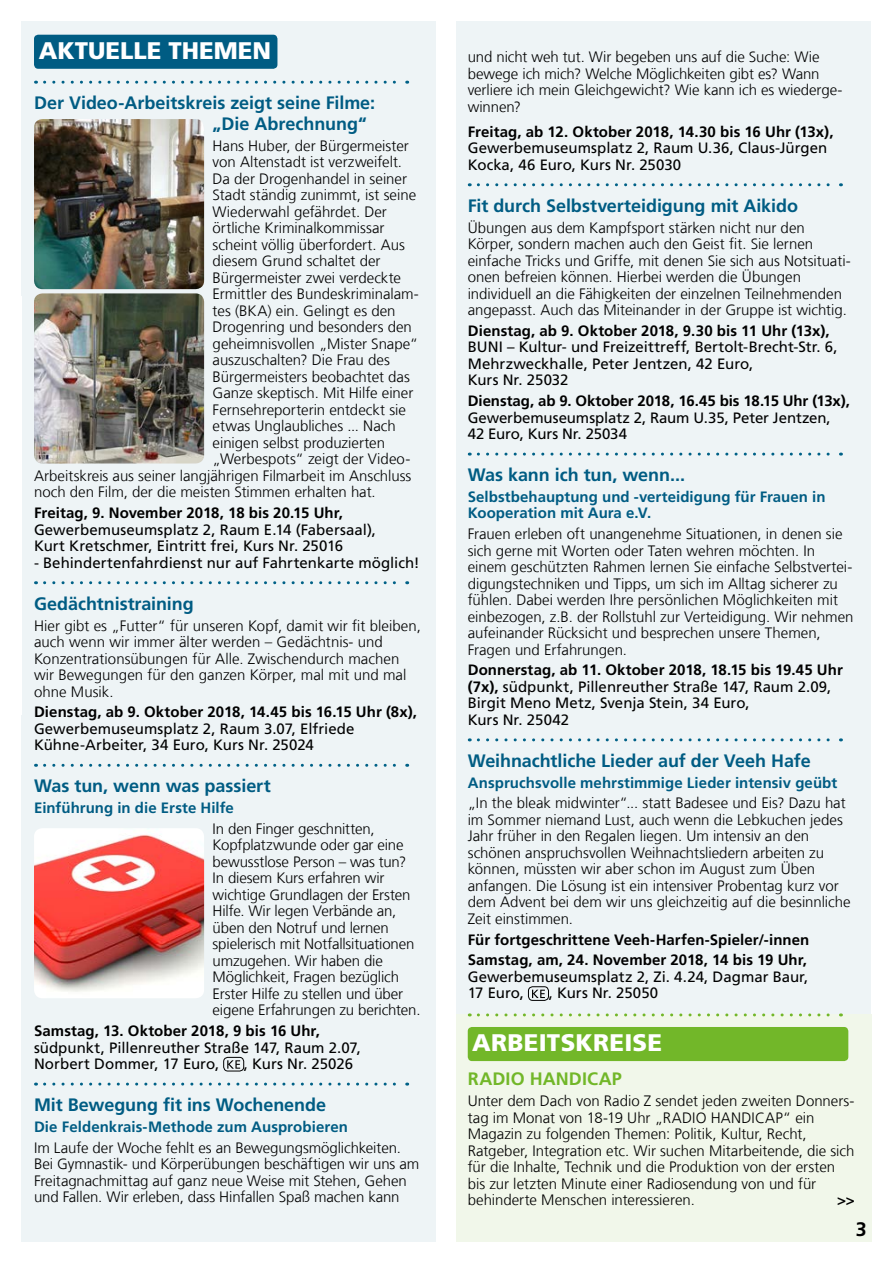
<style>
.page{position:relative;width:893px;height:1263px;background:#fff}
.page>*{position:absolute;margin:0;border:0;box-sizing:border-box;transform-origin:0 0}
.t1{font:900 24px "Frutiger LT Com";color:#fff}
.t2{font:700 19.5px "Frutiger LT Com";color:#000}
.t3{font:700 18px/21px "Frutiger LT Com";letter-spacing:-.005em;color:#005c83}
.t4{font:700 18px "Frutiger LT Com";letter-spacing:.01em;color:#72b729}
.t5{font:300 15px/16.5px "Frutiger LT Com";letter-spacing:-.005em;color:#000}
.t6{font:15px/16.5px "Frutiger LT Com";color:#000}
.t7{font:700 15px/20.7px "Frutiger LT Com";letter-spacing:.005em;color:#000}
.t8{font:700 15px/16.5px "Frutiger LT Com";letter-spacing:.005em;color:#005c83}
.s1{font-weight:700}
</style>
<div class="page">
<div style="left:456px;top:1014px;width:416px;height:228px;background:#f1f7ea"></div>
<div style="left:21px;top:21px;width:415px;height:1221px;background:#eef4f6"></div>
<div style="left:456px;top:21px;width:415px;height:993px;background:#eef4f6"></div>
<svg style="left:45px;top:81px;width:363px;height:3px"></svg>
<svg style="left:45px;top:581px;width:363px;height:3px"></svg>
<svg style="left:45px;top:764px;width:363px;height:3px"></svg>
<svg style="left:45px;top:1082px;width:363px;height:3px"></svg>
<svg style="left:227px;top:1060px;width:13px;height:9px"></svg>
<div style="left:223px;top:1057px;width:21px;height:14px;border:1px solid #000;border-radius:4px"></div>
<div style="left:34px;top:35px;width:243px;height:34px;background:#005c83;border-radius:4px"></div>
<svg style="left:478px;top:183px;width:363px;height:3px"></svg>
<svg style="left:478px;top:453px;width:363px;height:3px"></svg>
<svg style="left:478px;top:738px;width:363px;height:3px"></svg>
<svg style="left:478px;top:1013px;width:363px;height:3px"></svg>
<svg style="left:532px;top:990px;width:13px;height:8px"></svg>
<div style="left:528px;top:986px;width:21px;height:14px;border:1px solid #000;border-radius:4px"></div>
<div style="left:468px;top:1027px;width:380px;height:34px;background:#72b729;border-radius:4px"></div>
<img style="left:34px;top:119px;width:170px;height:170px">
<img style="left:34px;top:293px;width:170px;height:170px">
<img style="left:34px;top:828px;width:170px;height:170px">
<h1 class="t1" style="left:39px;top:36px;width:234px">AKTUELLE THEMEN</h1>
<p class="t3" style="left:213px;top:93px;width:164px;text-indent:-179px">Der Video-Arbeitskreis zeigt seine Filme: „Die Abrechnung“</p>
<p class="t5" style="left:213px;top:138px;width:198px">Hans Huber, der Bürgermeister</p>
<p class="t5" style="left:213px;top:154px;width:191px">von Altenstadt ist verzweifelt.</p>
<p class="t5" style="left:213px;top:171px;width:196px">Da der Drogenhandel in seiner</p>
<p class="t5" style="left:213px;top:187px;width:205px">Stadt ständig zunimmt, ist seine</p>
<p class="t5" style="left:213px;top:204px;width:176px">Wiederwahl gefährdet. Der</p>
<p class="t5" style="left:213px;top:220px;width:173px">örtliche Kriminalkommissar</p>
<p class="t5" style="left:213px;top:237px;width:194px">scheint völlig überfordert. Aus</p>
<p class="t5" style="left:213px;top:253px;width:169px">diesem Grund schaltet der</p>
<p class="t5" style="left:213px;top:270px;width:190px">Bürgermeister zwei verdeckte</p>
<p class="t5" style="left:213px;top:286px;width:208px">Ermittler des Bundeskriminalam-</p>
<p class="t5" style="left:213px;top:303px;width:184px">tes (BKA) ein. Gelingt es den</p>
<p class="t5" style="left:213px;top:319px;width:201px">Drogenring und besonders den</p>
<p class="t5" style="left:213px;top:336px;width:207px">geheimnisvollen „Mister Snape“</p>
<p class="t5" style="left:213px;top:352px;width:179px">auszuschalten? Die Frau des</p>
<p class="t5" style="left:213px;top:369px;width:199px">Bürgermeisters beobachtet das</p>
<p class="t5" style="left:213px;top:385px;width:202px">Ganze skeptisch. Mit Hilfe einer</p>
<p class="t5" style="left:213px;top:402px;width:195px">Fernsehreporterin entdeckt sie</p>
<p class="t5" style="left:213px;top:418px;width:185px">etwas Unglaubliches ... Nach</p>
<p class="t5" style="left:213px;top:435px;width:174px">einigen selbst produzierten</p>
<p class="t5" style="left:213px;top:451px;width:199px">„Werbespots“ zeigt der Video-</p>
<p class="t5" style="left:34px;top:468px;width:379px">Arbeitskreis aus seiner langjährigen Filmarbeit im Anschluss</p>
<p class="t5" style="left:34px;top:484px;width:343px">noch den Film, der die meisten Stimmen erhalten hat.</p>
<p class="t7" style="left:34px;top:503px;width:311px">Freitag, 9. November 2018, 18 bis 20.15 Uhr,</p>
<p class="t6" style="left:34px;top:521px;width:344px">Gewerbemuseumsplatz 2, Raum E.14 (Fabersaal),<br>Kurt Kretschmer, Eintritt frei, Kurs Nr. 25016</p>
<p class="t6" style="left:34px;top:554px;width:387px">- Behindertenfahrdienst nur auf Fahrtenkarte möglich!</p>
<p class="t3" style="left:34px;top:593px;width:161px">Gedächtnistraining</p>
<p class="t5" style="left:34px;top:617px;width:388px">Hier gibt es „Futter“ für unseren Kopf, damit wir fit bleiben, auch wenn wir immer älter werden – Gedächtnis- und Konzentrationsübungen für Alle. Zwischendurch machen wir Bewegungen für den ganzen Körper, mal mit und mal ohne Musik.</p>
<p class="t7" style="left:34px;top:702px;width:384px">Dienstag, ab 9. Oktober 2018, 14.45 bis 16.15 Uhr (8x),</p>
<p class="t6" style="left:34px;top:720px;width:322px">Gewerbemuseumsplatz 2, Raum 3.07, Elfriede<br>Kühne-Arbeiter, 34 Euro, Kurs Nr. 25024</p>
<p class="t3" style="left:34px;top:776px;width:238px">Was tun, wenn was passiert</p>
<p class="t8" style="left:34px;top:800px;width:201px">Einführung in die Erste Hilfe</p>
<p class="t5" style="left:213px;top:820px;width:209px">In den Finger geschnitten,<br>Kopfplatzwunde oder gar eine bewusstlose Person – was tun?<br>In diesem Kurs erfahren wir wichtige Grundlagen der Ersten<br>Hilfe. Wir legen Verbände an, üben den Notruf und lernen spielerisch mit Notfallsituationen umzugehen. Wir haben die<br>Möglichkeit, Fragen bezüglich<br>Erster Hilfe zu stellen und über eigene Erfahrungen zu berichten.</p>
<p class="t7" style="left:34px;top:1020px;width:287px">Samstag, 13. Oktober 2018, 9 bis 16 Uhr,</p>
<p class="t6" style="left:34px;top:1039px;width:328px">südpunkt, Pillenreuther Straße 147, Raum 2.07,<br>Norbert Dommer, 17 Euro,</p>
<p class="t6" style="left:244px;top:1056px;width:111px">, Kurs Nr. 25026</p>
<p class="t3" style="left:34px;top:1094px;width:294px">Mit Bewegung fit ins Wochenende</p>
<p class="t8" style="left:34px;top:1118px;width:315px">Die Feldenkrais-Methode zum Ausprobieren</p>
<p class="t5" style="left:34px;top:1139px;width:387px">Im Laufe der Woche fehlt es an Bewegungsmöglichkeiten.<br>Bei Gymnastik- und Körperübungen beschäftigen wir uns am Freitagnachmittag auf ganz neue Weise mit Stehen, Gehen und Fallen. Wir erleben, dass Hinfallen Spaß machen kann</p>
<p class="t5" style="left:468px;top:49px;width:376px">und nicht weh tut. Wir begeben uns auf die Suche: Wie bewege ich mich? Welche Möglichkeiten gibt es? Wann verliere ich mein Gleichgewicht? Wie kann ich es wiederge&shy;winnen?</p>
<p class="t7" style="left:468px;top:121px;width:367px">Freitag, ab 12. Oktober 2018, 14.30 bis 16 Uhr (13x),</p>
<p class="t6" style="left:468px;top:140px;width:361px">Gewerbemuseumsplatz 2, Raum U.36, Claus-Jürgen<br>Kocka, 46 Euro, Kurs Nr. 25030</p>
<p class="t3" style="left:468px;top:195px;width:332px">Fit durch Selbstverteidigung mit Aikido</p>
<p class="t5" style="left:468px;top:219px;width:385px">Übungen aus dem Kampfsport stärken nicht nur den Körper, sondern machen auch den Geist fit. Sie lernen einfache Tricks und Griffe, mit denen Sie sich aus Notsituati&shy;onen befreien können. Hierbei werden die Übungen individuell an die Fähigkeiten der einzelnen Teilnehmenden angepasst. Auch das Miteinander in der Gruppe ist wichtig.</p>
<p class="t7" style="left:468px;top:320px;width:363px">Dienstag, ab 9. Oktober 2018, 9.30 bis 11 Uhr (13x),</p>
<p class="t6" style="left:468px;top:339px;width:371px">BUNI – Kultur- und Freizeittreff, Bertolt-Brecht-Str. 6,<br>Mehrzweckhalle, Peter Jentzen, 42 Euro,<br>Kurs Nr. 25032</p>
<p class="t7" style="left:468px;top:391px;width:384px">Dienstag, ab 9. Oktober 2018, 16.45 bis 18.15 Uhr (13x),</p>
<p class="t6" style="left:468px;top:409px;width:365px">Gewerbemuseumsplatz 2, Raum U.35, Peter Jentzen,<br>42 Euro, Kurs Nr. 25034</p>
<p class="t3" style="left:468px;top:464px;width:219px">Was kann ich tun, wenn...</p>
<p class="t8" style="left:468px;top:488px;width:359px">Selbstbehauptung und -verteidigung für Frauen in<br>Kooperation mit Aura e.V.</p>
<p class="t5" style="left:468px;top:526px;width:387px">Frauen erleben oft unangenehme Situationen, in denen sie sich gerne mit Worten oder Taten wehren möchten. In einem geschützten Rahmen lernen Sie einfache Selbstvertei&shy;digungstechniken und Tipps, um sich im Alltag sicherer zu fühlen. Dabei werden Ihre persönlichen Möglichkeiten mit einbezogen, z.B. der Rollstuhl zur Verteidigung. Wir nehmen aufeinander Rücksicht und besprechen unsere Themen, Fragen und Erfahrungen.</p>
<p class="t6" style="left:468px;top:662px;width:377px"><span class="s1">Donnerstag, ab 11. Oktober 2018, 18.15 bis 19.45 Uhr (7x),</span> südpunkt, Pillenreuther Straße 147, Raum 2.09, Birgit Meno Metz, Svenja Stein, 34 Euro,<br>Kurs Nr. 25042</p>
<p class="t3" style="left:468px;top:750px;width:345px">Weihnachtliche Lieder auf der Veeh Hafe</p>
<p class="t8" style="left:468px;top:774px;width:371px">Anspruchsvolle mehrstimmige Lieder intensiv geübt</p>
<p class="t5" style="left:468px;top:795px;width:384px">„In the bleak midwinter“... statt Badesee und Eis? Dazu hat im Sommer niemand Lust, auch wenn die Lebkuchen jedes Jahr früher in den Regalen liegen. Um intensiv an den schönen anspruchsvollen Weihnachtsliedern arbeiten zu können, müssten wir aber schon im August zum Üben anfangen. Die Lösung ist ein intensiver Probentag kurz vor dem Advent bei dem wir uns gleichzeitig auf die besinnliche Zeit einstimmen.</p>
<p class="t7" style="left:468px;top:929px;width:343px">Für fortgeschrittene Veeh-Harfen-Spieler/-innen<br>Samstag, am, 24. November 2018, 14 bis 19 Uhr,</p>
<p class="t6" style="left:468px;top:968px;width:342px">Gewerbemuseumsplatz 2, Zi. 4.24, Dagmar Baur,<br>17 Euro,</p>
<p class="t6" style="left:549px;top:985px;width:111px">, Kurs Nr. 25050</p>
<h1 class="t1" style="left:472px;top:1028px;width:191px">ARBEITSKREISE</h1>
<p class="t4" style="left:468px;top:1069px;width:156px">RADIO HANDICAP</p>
<p class="t5" style="left:468px;top:1093px;width:388px">Unter dem Dach von Radio Z sendet jeden zweiten Donners&shy;tag im Monat von 18-19 Uhr „RADIO HANDICAP“ ein Magazin zu folgenden Themen: Politik, Kultur, Recht, Ratgeber, Integration etc. Wir suchen Mitarbeitende, die sich für die Inhalte, Technik und die Produktion von der ersten bis zur letzten Minute einer Radiosendung von und für behinderte Menschen interessieren.</p>
<p class="t7" style="left:837px;top:1190px;width:19px">&gt;&gt;</p>
<h2 class="t2" style="left:856px;top:1218px;width:12px">3</h2>
</div>
